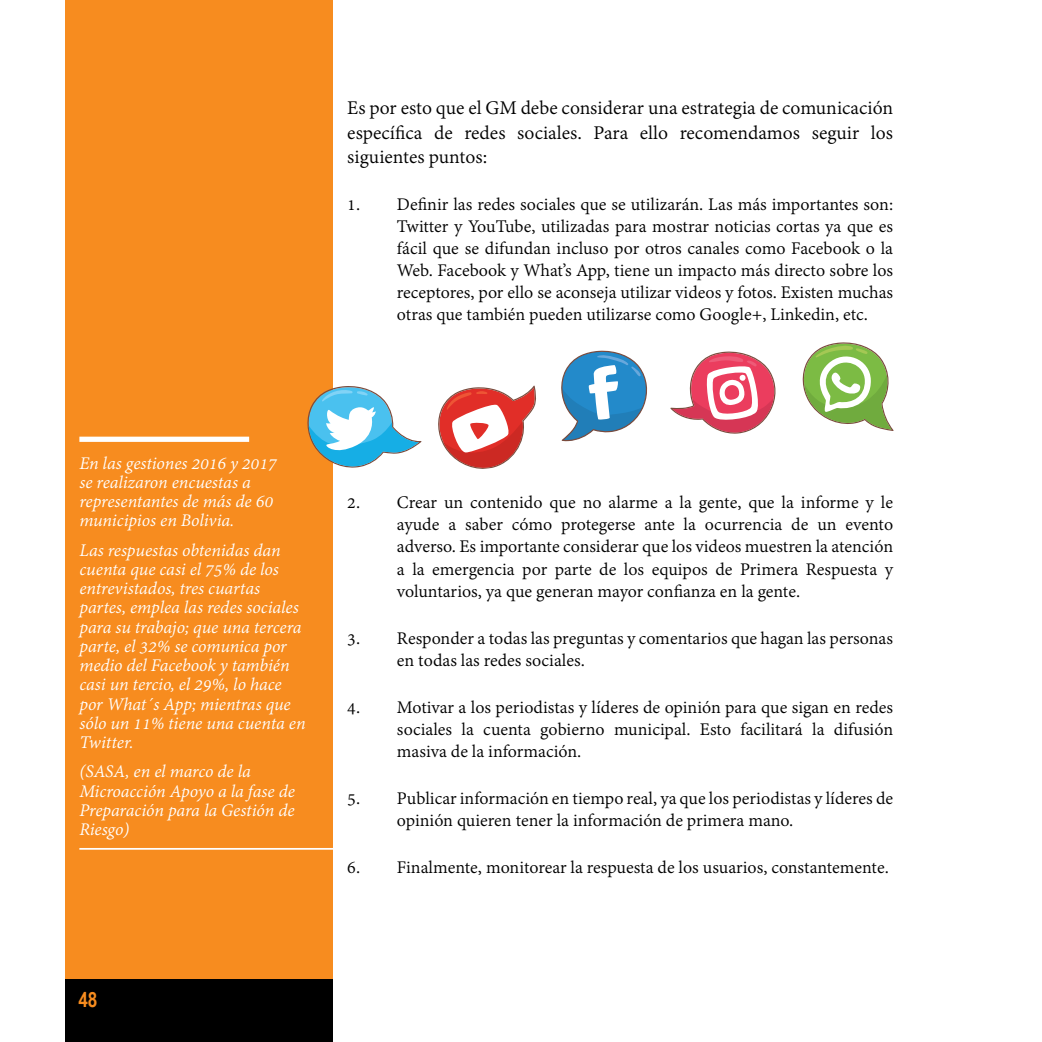
<style>
.page{position:relative;width:1042px;height:1042px;background:#fff}
.page>*{position:absolute;margin:0;border:0;box-sizing:border-box;transform-origin:0 0}
.t1{font:21px/24.2px "Adobe Devanagari";color:#000;text-align:justify}
.t2{font:700 21px "Arial Narrow";color:#f78c1f}
.t3{font:19.25px/22.1px "Adobe Devanagari";color:#000;text-align:justify}
.t4{font:italic 19.25px/19.2px "Adobe Devanagari";letter-spacing:-.005em;color:#fff}
</style>
<div class="page">
<div style="left:65px;top:0;width:267px;height:1042px;background:#f78c1f"></div>
<div style="left:65px;top:979px;width:267px;height:63px;background:#000"></div>
<svg style="left:561px;top:350px;width:87px;height:92px"></svg>
<svg style="left:802px;top:342px;width:91px;height:89px"></svg>
<svg style="left:670px;top:351px;width:106px;height:83px"></svg>
<svg style="left:307px;top:385px;width:114px;height:83px"></svg>
<svg style="left:438px;top:386px;width:98px;height:83px"></svg>
<div style="left:79px;top:437px;width:170px;height:5px;background:#fff"></div>
<hr style="left:79px;top:848px;width:259px;height:2px;background:#fff">
<p class="t1" style="left:347px;top:98px;width:547px">Es por esto que el GM debe considerar una estrategia de comunicación específica de redes sociales. Para ello recomendamos seguir los siguientes puntos:</p>
<p class="t3" style="left:397px;top:194px;width:498px;text-indent:-50px">1. Definir las redes sociales que se utilizarán. Las más importantes son:<br>Twitter y YouTube, utilizadas para mostrar noticias cortas ya que es fácil que se difundan incluso por otros canales como Facebook o la Web. Facebook y What’s App, tiene un impacto más directo sobre los receptores, por ello se aconseja utilizar videos y fotos. Existen muchas otras que también pueden utilizarse como Google+, Linkedin, etc.</p>
<p class="t4" style="left:79px;top:455px;width:199px">En las gestiones 2016 y 2017 se realizaron encuestas a representantes de más de 60 municipios en Bolivia.</p>
<p class="t4" style="left:79px;top:542px;width:228px">Las respuestas obtenidas dan cuenta que casi el 75% de los entrevistados, tres cuartas partes, emplea las redes sociales para su trabajo; que una tercera parte, el 32% se comunica por medio del Facebook y también casi un tercio, el 29%, lo hace por What´s App; mientras que sólo un 11% tiene una cuenta en<br>Twitter.</p>
<p class="t4" style="left:79px;top:763px;width:217px">(SASA, en el marco de la<br>Microacción Apoyo a la fase de<br>Preparación para la Gestión de<br>Riesgo)</p>
<p class="t3" style="left:397px;top:493px;width:498px;text-indent:-50px">2. Crear un contenido que no alarme a la gente, que la informe y le ayude a saber cómo protegerse ante la ocurrencia de un evento adverso. Es importante considerar que los videos muestren la atención a la emergencia por parte de los equipos de Primera Respuesta y voluntarios, ya que generan mayor confianza en la gente.</p>
<p class="t3" style="left:397px;top:628px;width:498px;text-indent:-50px">3. Responder a todas las preguntas y comentarios que hagan las personas en todas las redes sociales.</p>
<p class="t3" style="left:397px;top:697px;width:498px;text-indent:-50px">4. Motivar a los periodistas y líderes de opinión para que sigan en redes sociales la cuenta gobierno municipal. Esto facilitará la difusión masiva de la información.</p>
<p class="t3" style="left:397px;top:789px;width:498px;text-indent:-50px">5. Publicar información en tiempo real, ya que los periodistas y líderes de opinión quieren tener la información de primera mano.</p>
<p class="t3" style="left:347px;top:858px;width:543px">6. Finalmente, monitorear la respuesta de los usuarios, constantemente.</p>
<p class="t2" style="left:78px;top:983px;width:21px">48</p>
</div>
